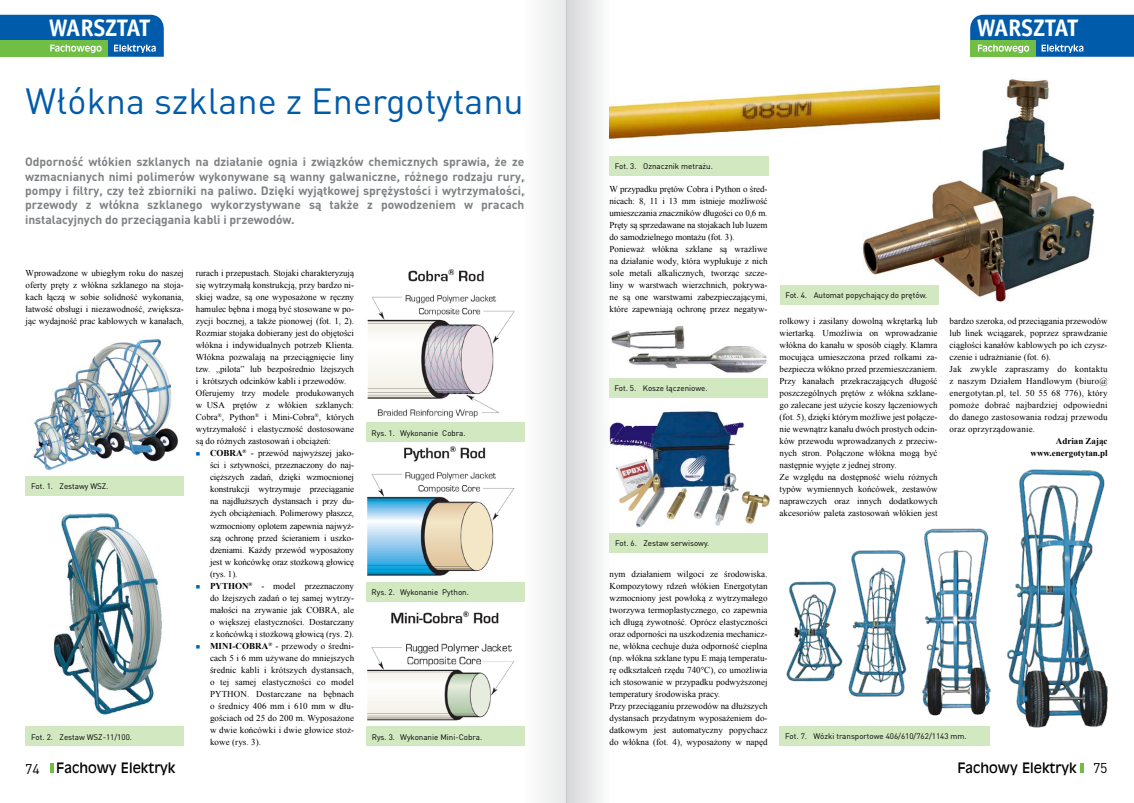
<style>
.page{position:relative;width:1134px;height:803px;background:#fff}
.page>*{position:absolute;margin:0;border:0;box-sizing:border-box;transform-origin:0 0}
.t1{font:36px "DIN Pl";color:#005baa}
.t2{font:700 24px "Officina San PL";color:#fff}
.t3{font:14px "Incised 901 EU Normal";color:#000}
.t4{font:700 12px/14.4px "DIN Pl";color:#7f8284;text-align:justify}
.t5{font:9px/12px "Times New Roman";color:#000}
.t6{font:9px/12px "Times New Roman";letter-spacing:.02em;color:#000}
.t7{font:700 9px/12px "Times New Roman";color:#000;text-align:right}
.t8{font:8px "DIN Pl";color:#000}
.s1{font-weight:700}
.s2{font-family:"DIN Pl"}
</style>
<div class="page">
<hr style="left:50px;top:762px;width:4px;height:10px;background:#70be44">
<hr style="left:1080px;top:762px;width:4px;height:10px;background:#70be44">
<svg style="left:970px;top:15px;width:164px;height:42px;background:#1d71a0"></svg>
<svg style="left:0;top:15px;width:164px;height:42px;background:#287b95"></svg>
<img style="left:786px;top:469px;width:322px;height:258px">
<img style="left:862px;top:78px;width:233px;height:227px">
<img style="left:368px;top:446px;width:147px;height:130px">
<img style="left:368px;top:611px;width:146px;height:110px">
<div style="left:364px;top:601px;width:162px;height:131px;border:3px solid #fff"></div>
<img style="left:609px;top:411px;width:161px;height:117px">
<img style="left:33px;top:339px;width:146px;height:131px">
<img style="left:53px;top:513px;width:109px;height:202px">
<img style="left:369px;top:269px;width:146px;height:149px">
<div style="left:26px;top:476px;width:158px;height:20px;background:#d1e8c1"></div>
<div style="left:609px;top:156px;width:159px;height:20px;background:#d1e8c1"></div>
<div style="left:780px;top:726px;width:210px;height:19px;background:#d1e8c1"></div>
<div style="left:366px;top:422px;width:159px;height:20px;background:#d1e8c1"></div>
<div style="left:366px;top:582px;width:159px;height:19px;background:#d1e8c1"></div>
<div style="left:780px;top:285px;width:158px;height:20px;background:#d1e8c1"></div>
<div style="left:366px;top:726px;width:159px;height:20px;background:#d1e8c1"></div>
<div style="left:26px;top:726px;width:158px;height:20px;background:#d1e8c1"></div>
<img style="left:609px;top:78px;width:332px;height:64px">
<img style="left:611px;top:325px;width:157px;height:56px">
<div style="left:609px;top:377px;width:158px;height:20px;background:#d1e8c1"></div>
<div style="left:609px;top:532px;width:159px;height:20px;background:#d1e8c1"></div>
<div style="left:524px;top:0;width:43px;height:802px;background:#f3f3f3"></div>
<div style="left:567px;top:0;width:42px;height:802px;background:linear-gradient(to right,#d6d7d8,#fafbfb)"></div>
<h2 class="t2" style="left:49px;top:13px;width:103px">WARSZTAT</h2>
<h2 class="t2" style="left:977px;top:13px;width:103px">WARSZTAT</h2>
<h1 class="t1" style="left:26px;top:79px;width:500px">Włókna szklane z Energotytanu</h1>
<p class="t4" style="left:25px;top:154px;width:501px">Odporność włókien szklanych na działanie ognia i związków chemicznych sprawia, że ze wzmacnianych nimi polimerów wykonywane są wanny galwaniczne, różnego rodzaju rury, pompy i filtry, czy też zbiorniki na paliwo. Dzięki wyjątkowej sprężystości i wytrzymałości, przewody z włókna szklanego wykorzystywane są także z powodzeniem w pracach instalacyjnych do przeciągania kabli i przewodów.</p>
<p class="t5" style="left:26px;top:267px;width:160px;text-align:justify">Wprowadzone w ubiegłym roku do naszej oferty pręty z włókna szklanego na stoja&shy;kach łączą w sobie solidność wykonania, łatwość obsługi i niezawodność, zwiększa&shy;jąc wydajność prac kablowych w kanałach,</p>
<p class="t5" style="left:196px;top:267px;width:160px">rurach i przepustach. Stojaki charakteryzują się wytrzymałą konstrukcją, przy bardzo ni&shy;skiej wadze, są one wyposażone w ręczny hamulec bębna i mogą być stosowane w po&shy;zycji bocznej, a także pionowej (fot. 1, 2).<br>Rozmiar stojaka dobierany jest do objętości włókna i indywidualnych potrzeb Klienta.<br>Włókna pozwalają na przeciągnięcie liny tzw. „pilota” lub bezpośrednio lżejszych i krótszych odcinków kabli i przewodów.<br>Oferujemy trzy modele produkowanych w USA prętów z włókien szklanych:<br>Cobra<sup>®</sup>, Python<sup>®</sup> i Mini-Cobra<sup>®</sup>, których wytrzymałość i elastyczność dostosowane są do różnych zastosowań i obciążeń:</p>
<p class="t5" style="left:210px;top:447px;width:146px"><span class="s1">COBRA</span><sup>®</sup> - przewód najwyższej jako&shy;ści i sztywności, przeznaczony do naj&shy;cięższych zadań, dzięki wzmocnionej konstrukcji wytrzymuje przeciąganie na najdłuższych dystansach i przy du&shy;żych obciążeniach. Polimerowy płaszcz, wzmocniony oplotem zapewnia najwyż&shy;szą ochronę przed ścieraniem i uszko&shy;dzeniami. Każdy przewód wyposażony jest w końcówkę oraz stożkową głowicę (rys. 1).<br><span class="s1">PYTHON</span><sup>®</sup> - model przeznaczony do lżejszych zadań o tej samej wytrzy&shy;małości na zrywanie jak COBRA, ale o większej elastyczności. Dostarczany z końcówką i stożkową głowicą (rys. 2).<br><span class="s1">MINI-COBRA</span><sup>®</sup> - przewody o średni&shy;cach 5 i 6 mm używane do mniejszych średnic kabli i krótszych dystansach, o tej samej elastyczności co model PYTHON. Dostarczane na bębnach o średnicy 406 mm i 610 mm w dłu&shy;gościach od 25 do 200 m. Wyposażone w dwie końcówki i dwie głowice stoż&shy;kowe (rys. 3).</p>
<p class="t8" style="left:372px;top:427px;width:95px">Rys. 1. Wykonanie Cobra.</p>
<p class="t8" style="left:31px;top:481px;width:79px">Fot. 1. Zestawy WSZ.</p>
<p class="t8" style="left:372px;top:587px;width:99px">Rys. 2. Wykonanie Python.</p>
<p class="t8" style="left:31px;top:731px;width:102px">Fot. 2. Zestaw WSZ-11/100.</p>
<p class="t8" style="left:372px;top:731px;width:112px">Rys. 3. Wykonanie Mini-Cobra.</p>
<p class="t8" style="left:615px;top:161px;width:100px">Fot. 3. Oznacznik metrażu.</p>
<p class="t5" style="left:609px;top:183px;width:160px">W przypadku prętów Cobra i Python o śred&shy;nicach: 8, 11 i 13 mm istnieje możliwość umieszczania znaczników długości co 0,6 m.<br>Pręty są sprzedawane na stojakach lub luzem do samodzielnego montażu (fot. 3).<br>Ponieważ włókna szklane są wrażliwe na działanie wody, która wypłukuje z nich sole metali alkalicznych, tworząc szcze&shy;liny w warstwach wierzchnich, pokrywa&shy;ne są one warstwami zabezpieczającymi, które zapewniają ochronę przez negatyw-</p>
<p class="t8" style="left:614px;top:383px;width:95px">Fot. 5. Kosze łączeniowe.</p>
<p class="t8" style="left:615px;top:537px;width:96px">Fot. 6. Zestaw serwisowy.</p>
<p class="t5" style="left:609px;top:567px;width:160px">nym działaniem wilgoci ze środowiska.<br>Kompozytowy rdzeń włókien Energotytan wzmocniony jest powłoką z wytrzymałego tworzywa termoplastycznego, co zapewnia ich długą żywotność. Oprócz elastyczności oraz odporności na uszkodzenia mechanicz&shy;ne, włókna cechuje duża odporność cieplna (np. włókna szklane typu E mają temperatu&shy;rę odkształceń rzędu 740°C), co umożliwia ich stosowanie w przypadku podwyższonej temperatury środowiska pracy.<br>Przy przeciąganiu przewodów na dłuższych dystansach przydatnym wyposażeniem do&shy;datkowym jest automatyczny popychacz do włókna (fot. 4), wyposażony w napęd</p>
<p class="t8" style="left:785px;top:290px;width:143px">Fot. 4. Automat popychający do prętów.</p>
<p class="t5" style="left:779px;top:315px;width:160px">rolkowy i zasilany dowolną wkrętarką lub wiertarką. Umożliwia on wprowadzanie włókna do kanału w sposób ciągły. Klamra mocująca umieszczona przed rolkami za&shy;bezpiecza włókno przed przemieszczaniem.<br>Przy kanałach przekraczających długość poszczególnych prętów z włókna szklane&shy;go zalecane jest użycie koszy łączeniowych (fot. 5), dzięki którym możliwe jest połącze&shy;nie wewnątrz kanału dwóch prostych odcin&shy;ków przewodu wprowadzanych z przeciw&shy;nych stron. Połączone włókna mogą być następnie wyjęte z jednej strony.<br>Ze względu na dostępność wielu różnych typów wymiennych końcówek, zestawów naprawczych oraz innych dodatkowych akcesoriów paleta zastosowań włókien jest</p>
<p class="t6" style="left:949px;top:315px;width:160px">bardzo szeroka, od przeciągania przewodów lub linek wciągarek, poprzez sprawdzanie ciągłości kanałów kablowych po ich czysz&shy;czenie i udrażnianie (fot. 6).<br>Jak zwykle zapraszamy do kontaktu z naszym Działem Handlowym (biuro@ energotytan.pl, tel. 50 55 68 776), który pomoże dobrać najbardziej odpowiedni do danego zastosowania rodzaj przewodu oraz oprzyrządowanie.</p>
<p class="t7" style="left:1031px;top:435px;width:78px">Adrian Zając www.energotytan.pl</p>
<p class="t8" style="left:785px;top:731px;width:183px">Fot. 7. Wózki transportowe 406/610/762/1143 mm.</p>
<h3 class="t3" style="left:25px;top:758px;width:152px"><span class="s2">74</span> Fachowy Elektryk</h3>
<h3 class="t3" style="left:957px;top:758px;width:152px">Fachowy Elektryk <span class="s2">75</span></h3>
</div>
